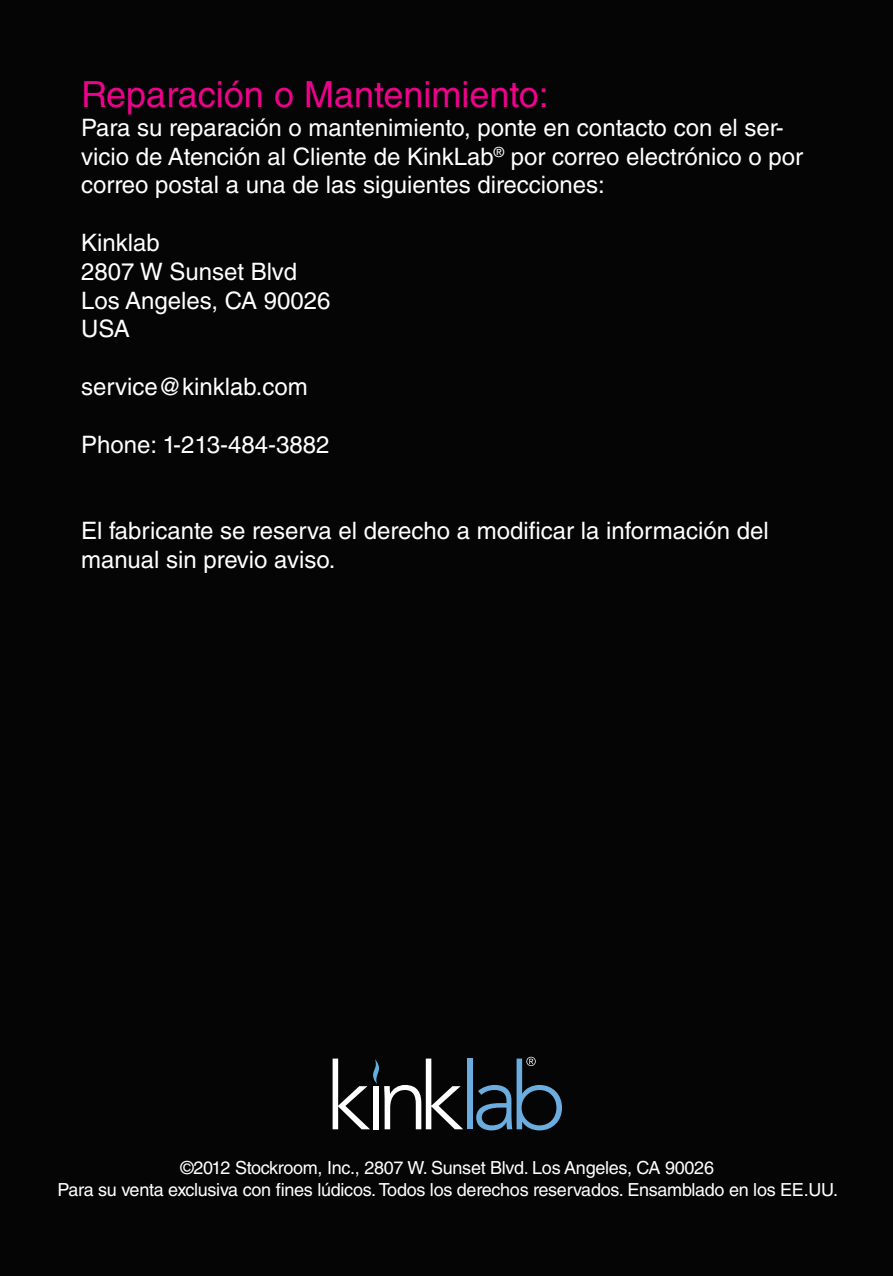
<style>
.page{position:relative;width:893px;height:1276px;background:#040504}
.page>*{position:absolute;margin:0;border:0;box-sizing:border-box;transform-origin:0 0}
.t1{font:36px "Helvetica LT Std";color:#ed028c}
.t2{font:24px/28.8px "Helvetica LT Std";color:#fff}
.t3{font:18px "Helvetica LT Std";letter-spacing:-.015em;color:#fff}
</style>
<div class="page">
<div style="left:467px;top:1058px;width:5px;height:71px;background:#6caddf"></div>
<svg style="left:333px;top:1058px;width:130px;height:71px"></svg>
<svg style="left:476px;top:1056px;width:86px;height:74px"></svg>
<p class="t1" style="left:81px;top:73px;width:469px">Reparación o Mantenimiento:</p>
<p class="t2" style="left:81px;top:113px;width:724px">Para su reparación o mantenimiento, ponte en contacto con el ser&shy;vicio de Atención al Cliente de KinkLab<sup>®</sup> por correo electrónico o por correo postal a una de las siguientes direcciones:</p>
<p class="t2" style="left:81px;top:228px;width:80px">Kinklab</p>
<p class="t2" style="left:81px;top:257px;width:217px">2807 W Sunset Blvd</p>
<p class="t2" style="left:81px;top:286px;width:251px">Los Angeles, CA 90026</p>
<p class="t2" style="left:81px;top:314px;width:50px">USA</p>
<p class="t2" style="left:81px;top:372px;width:228px">service@kinklab.com</p>
<p class="t2" style="left:81px;top:430px;width:250px">Phone: 1-213-484-3882</p>
<p class="t2" style="left:81px;top:516px;width:689px">El fabricante se reserva el derecho a modificar la información del manual sin previo aviso.</p>
<p class="t3" style="left:180px;top:1157px;width:535px">©2012 Stockroom, Inc., 2807 W. Sunset Blvd. Los Angeles, CA 90026</p>
<p class="t3" style="left:57px;top:1179px;width:782px">Para su venta exclusiva con fines lúdicos. Todos los derechos reservados. Ensamblado en los EE.UU.</p>
</div>
